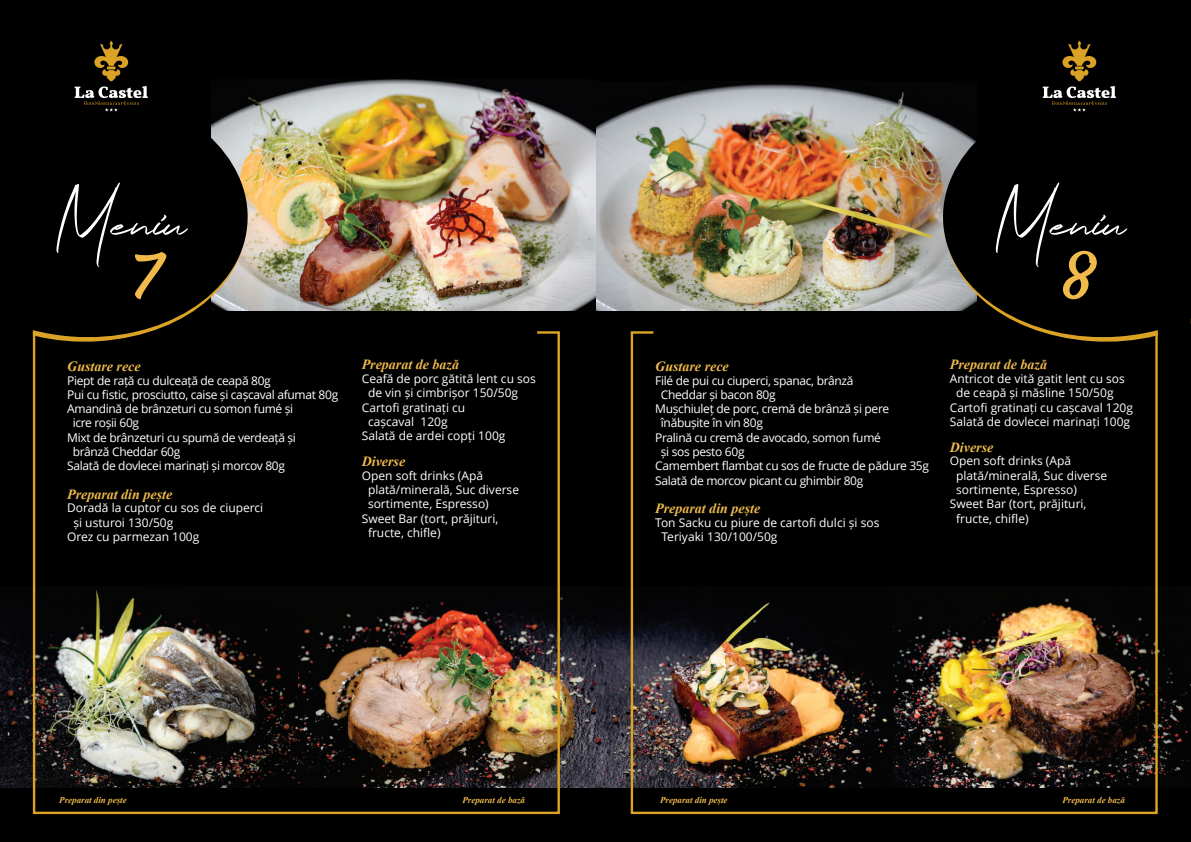
<style>
.page{position:relative;width:1191px;height:842px;background:#fff}
.page>*{position:absolute;margin:0;border:0;box-sizing:border-box;transform-origin:0 0}
.t1{font:76.4px "Magehand";color:#f1bb4c}
.t2{font:italic 69.7px "Jodie Badiston";letter-spacing:.005em;color:#fff}
.t3{font:italic 700 14px "Times New Roman";color:#f1bb4c}
.t4{font:12px/14.3px "Open Sans";color:#fff}
.t5{font:12px "Open Sans";letter-spacing:-.025em;color:#fff}
.t6{font:italic 700 9px "Times New Roman";color:#f1bb4c}
.s1{font-style:normal;font-size:105.4px}
</style>
<div class="page">
<div style="left:595px;top:0;width:595px;height:842px;background:#000"></div>
<img style="left:595px;top:84px;width:342px;height:226px">
<svg style="left:937px;top:118px;width:110px;height:212px"></svg>
<svg style="left:1042px;top:41px;width:74px;height:71px"></svg>
<img style="left:595px;top:617px;width:595px;height:170px">
<img style="left:0;top:0;width:595px;height:842px">
<svg style="left:0;top:81px;width:253px;height:266px;background:#0f0e0d"></svg>
<svg style="left:75px;top:41px;width:73px;height:71px;background:#2c2617"></svg>
<img style="left:32px;top:330px;width:529px;height:485px">
<img style="left:629px;top:330px;width:529px;height:485px">
<h2 class="t2" style="left:55px;top:182px;width:150px"><span class="s1">M</span>eniu</h2>
<h1 class="t1" style="left:131px;top:253px;width:28px">7</h1>
<h2 class="t2" style="left:994px;top:182px;width:150px"><span class="s1">M</span>eniu</h2>
<h1 class="t1" style="left:1061px;top:253px;width:32px">8</h1>
<p class="t3" style="left:67px;top:361px;width:75px">Gustare rece</p>
<p class="t5" style="left:67px;top:375px;width:205px">Piept de rață cu dulceață de ceapă 80g</p>
<p class="t5" style="left:67px;top:390px;width:272px">Pui cu fistic, prosciutto, caise și cașcaval afumat 80g</p>
<p class="t5" style="left:67px;top:404px;width:228px">Amandină de brânzeturi cu somon fumé și</p>
<p class="t5" style="left:73px;top:418px;width:68px">icre roșii 60g</p>
<p class="t5" style="left:67px;top:432px;width:230px">Mixt de brânzeturi cu spumă de verdeață și</p>
<p class="t5" style="left:73px;top:447px;width:109px">brânză Cheddar 60g</p>
<p class="t5" style="left:67px;top:461px;width:219px">Salată de dovlecei marinați și morcov 80g</p>
<p class="t3" style="left:67px;top:489px;width:106px">Preparat din pește</p>
<p class="t4" style="left:67px;top:502px;width:198px">Doradă la cuptor cu sos de ciuperci</p>
<p class="t4" style="left:73px;top:516px;width:101px">și usturoi 130/50g</p>
<p class="t4" style="left:67px;top:531px;width:134px">Orez cu parmezan 100g</p>
<p class="t3" style="left:362px;top:360px;width:99px">Preparat de bază</p>
<p class="t4" style="left:362px;top:373px;width:176px">Ceafă de porc gătită lent cu sos</p>
<p class="t4" style="left:368px;top:387px;width:152px">de vin și cimbrișor 150/50g</p>
<p class="t4" style="left:362px;top:401px;width:105px">Cartofi gratinați cu</p>
<p class="t4" style="left:368px;top:416px;width:81px">cașcaval 120g</p>
<p class="t4" style="left:362px;top:430px;width:145px">Salată de ardei copți 100g</p>
<p class="t3" style="left:362px;top:456px;width:45px">Diverse</p>
<p class="t4" style="left:362px;top:469px;width:123px">Open soft drinks (Apă</p>
<p class="t4" style="left:368px;top:484px;width:153px">plată/minerală, Suc diverse</p>
<p class="t4" style="left:368px;top:498px;width:122px">sortimente, Espresso)</p>
<p class="t4" style="left:362px;top:512px;width:138px">Sweet Bar (tort, prăjituri,</p>
<p class="t4" style="left:368px;top:527px;width:74px">fructe, chifle)</p>
<p class="t3" style="left:655px;top:361px;width:75px">Gustare rece</p>
<p class="t5" style="left:655px;top:375px;width:200px">Filé de pui cu ciuperci, spanac, brânză</p>
<p class="t5" style="left:661px;top:390px;width:116px">Cheddar și bacon 80g</p>
<p class="t5" style="left:655px;top:404px;width:235px">Mușchiuleț de porc, cremă de brânză și pere</p>
<p class="t5" style="left:661px;top:418px;width:104px">înăbușite în vin 80g</p>
<p class="t5" style="left:655px;top:432px;width:227px">Pralină cu cremă de avocado, somon fumé</p>
<p class="t5" style="left:661px;top:447px;width:85px">și sos pesto 60g</p>
<p class="t5" style="left:655px;top:461px;width:275px">Camembert flambat cu sos de fructe de pădure 35g</p>
<p class="t5" style="left:655px;top:475px;width:210px">Salată de morcov picant cu ghimbir 80g</p>
<p class="t3" style="left:655px;top:503px;width:106px">Preparat din pește</p>
<p class="t4" style="left:661px;top:516px;width:219px;text-indent:-6px">Ton Sacku cu piure de cartofi dulci și sos<br>Teriyaki 130/100/50g</p>
<p class="t3" style="left:949px;top:360px;width:99px">Preparat de bază</p>
<p class="t4" style="left:949px;top:373px;width:176px">Antricot de vită gatit lent cu sos</p>
<p class="t4" style="left:956px;top:387px;width:159px">de ceapă și măsline 150/50g</p>
<p class="t4" style="left:949px;top:401px;width:185px">Cartofi gratinați cu cașcaval 120g</p>
<p class="t4" style="left:949px;top:416px;width:182px">Salată de dovlecei marinați 100g</p>
<p class="t3" style="left:949px;top:442px;width:45px">Diverse</p>
<p class="t4" style="left:949px;top:455px;width:123px">Open soft drinks (Apă</p>
<p class="t4" style="left:956px;top:469px;width:153px">plată/minerală, Suc diverse</p>
<p class="t4" style="left:956px;top:484px;width:122px">sortimente, Espresso)</p>
<p class="t4" style="left:949px;top:498px;width:138px">Sweet Bar (tort, prăjituri,</p>
<p class="t4" style="left:956px;top:512px;width:74px">fructe, chifle)</p>
<p class="t6" style="left:59px;top:797px;width:69px">Preparat din pește</p>
<p class="t6" style="left:660px;top:797px;width:69px">Preparat din pește</p>
<p class="t6" style="left:462px;top:797px;width:64px">Preparat de bază</p>
<p class="t6" style="left:1062px;top:797px;width:64px">Preparat de bază</p>
</div>
